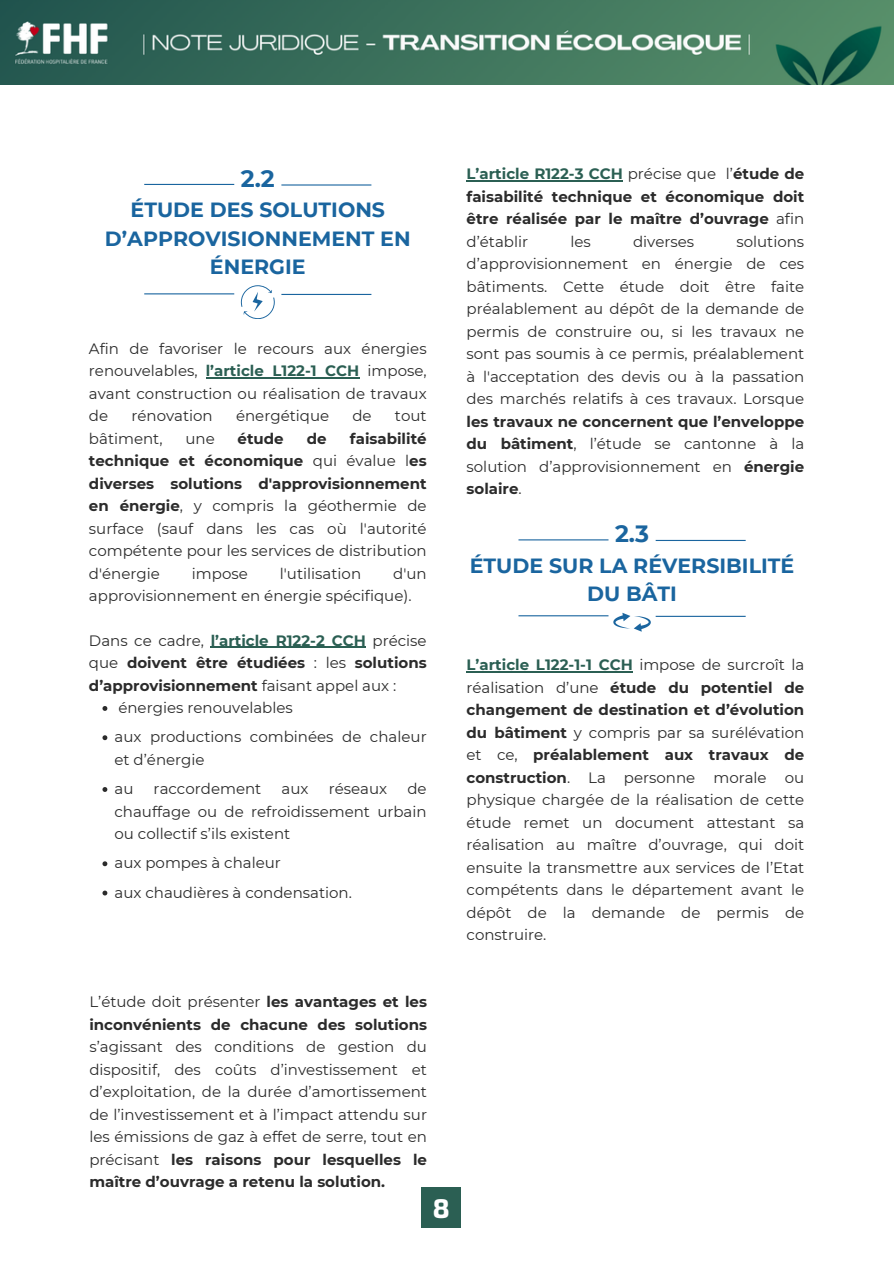
<style>
.page{position:relative;width:894px;height:1264px;background:#fff}
.page>*{position:absolute;margin:0;border:0;box-sizing:border-box;transform-origin:0 0}
.t1{font:700 27.6px "Thicker";color:#fff}
.t2{font:700 23.55px "Montserrat";color:#1a659f}
.t3{font:700 20.55px/28.2px "Montserrat";color:#1a659f;text-align:center}
.t4{font:15px/22.5px "Montserrat";color:#2b2b2b;text-align:justify}
.t5{font:700 15px/22.5px "Montserrat";color:#2b2b2b;text-align:justify}
.s1{font-weight:700;color:#2b5f53}
.s2{font-weight:700}
.s3{font-weight:400}
.s4{color:#2b5f53}
</style>
<div class="page">
<hr style="left:144px;top:184px;width:90px;height:1px;background:#1a659f">
<hr style="left:281px;top:184px;width:90px;height:1px;background:#1a659f">
<hr style="left:144px;top:293px;width:90px;height:1px;background:#1a659f">
<hr style="left:281px;top:294px;width:90px;height:1px;background:#1a659f">
<svg style="left:241px;top:285px;width:33px;height:34px"></svg>
<div style="left:422px;top:1187px;width:39px;height:40px;background:#2b5f53"></div>
<hr style="left:206px;top:377px;width:153px;height:1px;background:#2b5f53">
<img style="left:0;top:1px;width:893px;height:84px">
<hr style="left:466px;top:180px;width:156px;height:1px;background:#2b5f53">
<hr style="left:211px;top:646px;width:155px;height:2px;background:#2b5f53">
<svg style="left:102px;top:706px;width:5px;height:5px"></svg>
<svg style="left:102px;top:735px;width:5px;height:5px"></svg>
<svg style="left:102px;top:787px;width:5px;height:5px"></svg>
<svg style="left:102px;top:861px;width:5px;height:5px"></svg>
<svg style="left:102px;top:890px;width:5px;height:5px"></svg>
<hr style="left:518px;top:539px;width:90px;height:1px;background:#1a659f">
<hr style="left:655px;top:540px;width:90px;height:1px;background:#1a659f">
<hr style="left:518px;top:615px;width:90px;height:1px;background:#1a659f">
<hr style="left:655px;top:615px;width:90px;height:2px;background:#1a659f">
<svg style="left:613px;top:612px;width:37px;height:19px"></svg>
<hr style="left:466px;top:671px;width:166px;height:1px;background:#2b5f53">
<p class="t2" style="left:241px;top:164px;width:35px">2.2</p>
<p class="t3" style="left:105px;top:196px;width:307px">ÉTUDE DES SOLUTIONS<br>D’APPROVISIONNEMENT EN<br>ÉNERGIE</p>
<p class="t4" style="left:89px;top:337px;width:339px">Afin de favoriser le recours aux énergies renouvelables, <span class="s1">l’article L122-1 CCH</span> impose, avant construction ou réalisation de travaux de</p>
<p class="t4" style="left:131px;top:404px;width:83px">rénovation</p>
<p class="t4" style="left:236px;top:404px;width:95px">énergétique</p>
<p class="t4" style="left:352px;top:404px;width:21px">de</p>
<p class="t4" style="left:395px;top:404px;width:33px">tout</p>
<p class="t4" style="left:89px;top:427px;width:75px">bâtiment,</p>
<p class="t4" style="left:185px;top:427px;width:31px">une</p>
<p class="t5" style="left:237px;top:427px;width:48px">étude</p>
<p class="t5" style="left:307px;top:427px;width:21px">de</p>
<p class="t4" style="left:89px;top:427px;width:339px;text-indent:261px"><span class="s2">faisabilité technique et économique</span> qui évalue l<span class="s2">es diverses solutions d'approvisionnement en énergie</span>, y compris la géothermie de surface (sauf dans les cas où l'autorité compétente pour les services de distribution d'énergie</p>
<p class="t4" style="left:89px;top:562px;width:339px;text-indent:304px">d'un approvisionnement en énergie spécifique).</p>
<p class="t4" style="left:192px;top:562px;width:57px">impose</p>
<p class="t4" style="left:280px;top:562px;width:83px">l'utilisation</p>
<p class="t5" style="left:89px;top:629px;width:339px"><span class="s3">Dans ce cadre,</span> <span class="s4">l’article R122-2 CCH</span> <span class="s3">précise que</span> doivent être étudiées <span class="s3">: les</span> solutions d’approvisionnement <span class="s3">faisant appel aux :</span></p>
<p class="t4" style="left:118px;top:696px;width:176px">énergies renouvelables</p>
<p class="t4" style="left:114px;top:725px;width:313px">aux productions combinées de chaleur et d’énergie</p>
<p class="t4" style="left:114px;top:777px;width:20px">au</p>
<p class="t4" style="left:154px;top:777px;width:109px">raccordement</p>
<p class="t4" style="left:281px;top:777px;width:28px">aux</p>
<p class="t4" style="left:328px;top:777px;width:60px">réseaux</p>
<p class="t4" style="left:114px;top:777px;width:313px;text-indent:293px">de chauffage ou de refroidissement urbain ou collectif s’ils existent</p>
<p class="t4" style="left:114px;top:851px;width:168px">aux pompes à chaleur</p>
<p class="t4" style="left:114px;top:881px;width:239px">aux chaudières à condensation.</p>
<p class="t5" style="left:466px;top:162px;width:339px"><span class="s4">L’article R122-3 CCH</span> <span class="s3">précise que l’</span>étude de faisabilité technique et économique doit être réalisée par le maître d’ouvrage <span class="s3">afin d’établir</span></p>
<p class="t4" style="left:466px;top:230px;width:339px;text-indent:270px">solutions d’approvisionnement en énergie de ces bâtiments. Cette étude doit être faite préalablement au dépôt de la demande de permis de construire ou, si les travaux ne sont pas soumis à ce permis, préalablement à l'acceptation des devis ou à la passation des marchés relatifs à ces travaux. Lorsque <span class="s2">les travaux ne concernent que l’enveloppe du bâtiment</span>, l’étude se cantonne à la solution d’approvisionnement en <span class="s2">énergie solaire</span>.</p>
<p class="t4" style="left:570px;top:230px;width:22px">les</p>
<p class="t4" style="left:632px;top:230px;width:63px">diverses</p>
<p class="t2" style="left:615px;top:519px;width:35px">2.3</p>
<p class="t3" style="left:469px;top:551px;width:326px">ÉTUDE SUR LA RÉVERSIBILITÉ<br>DU BÂTI</p>
<p class="t4" style="left:466px;top:653px;width:339px"><span class="s1">L’article L122-1-1 CCH</span> impose de surcroît la réalisation d’une <span class="s2">étude du potentiel de changement de destination et d’évolution du bâtiment</span> y compris par sa surélévation et ce, <span class="s2">préalablement aux travaux de construction</span>. La personne morale ou physique chargée de la réalisation de cette étude remet un document attestant sa réalisation au maître d’ouvrage, qui doit ensuite la transmettre aux services de l’Etat compétents dans le département avant le dépôt de la demande de permis de construire.</p>
<h1 class="t4" style="left:89px;top:990px;width:339px">L’étude doit présenter <span class="s2">les avantages et les inconvénients de chacune des solutions </span>s’agissant des conditions de gestion du dispositif, des coûts d’investissement et d’exploitation, de la durée d’amortissement de l’investissement et à l’impact attendu sur les émissions de gaz à effet de serre, tout en précisant <span class="s2">les raisons pour lesquelles le maître d’ouvrage a retenu la solution.</span></h1>
<h1 class="t1" style="left:433px;top:1193px;width:18px">8</h1>
</div>
